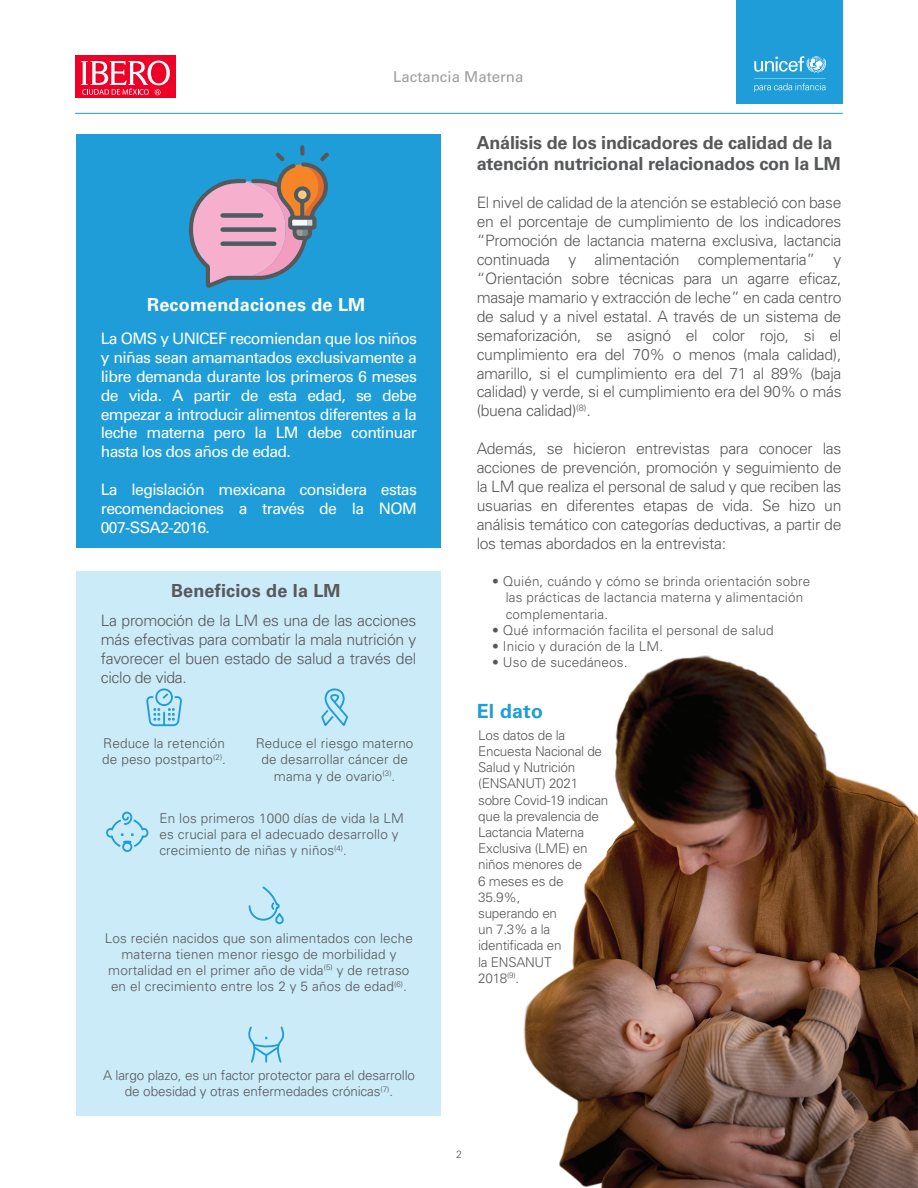
<style>
.page{position:relative;width:918px;height:1188px;background:#fff}
.page>*{position:absolute;margin:0;border:0;box-sizing:border-box;transform-origin:0 0}
.t1{font:700 19.5px "Univers";letter-spacing:.01em;color:#1e9dd8}
.t2{font:700 18px/21.6px "Univers";letter-spacing:-.01em;color:#57585a}
.t3{font:700 18px "Univers";letter-spacing:.01em;color:#fff}
.t4{font:700 18px "Univers";letter-spacing:.01em;color:#57585a}
.t5{font:300 15.75px/18.9px "Univers";letter-spacing:-.02em;color:#57585a;text-align:justify}
.t6{font:15.75px/18.9px "Univers";letter-spacing:-.04em;color:#fff;text-align:justify}
.t7{font:15px "Univers";color:#9d9d9c}
.t8{font:300 13.5px/16.2px "Univers";letter-spacing:.01em;color:#57585a}
.t9{font:300 13.5px/16.2px "Univers";letter-spacing:-.02em;color:#57585a}
.t10{font:300 13.5px/16.2px "Univers";letter-spacing:-.01em;color:#57585a;text-align:center}
.t11{font:300 10.5px "Univers";color:#57585a}
</style>
<div class="page">
<div style="left:736px;top:0;width:107px;height:103px;background:#1e9dd8"></div>
<hr style="left:75px;top:113px;width:768px;height:1px;background:#1e9dd8">
<div style="left:75px;top:55px;width:100px;height:43px;background:#ef0027"></div>
<svg style="left:81px;top:61px;width:89px;height:34px"></svg>
<svg style="left:754px;top:56px;width:72px;height:36px"></svg>
<div style="left:77px;top:135px;width:364px;height:413px;background:#1e9dd8"></div>
<div style="left:77px;top:571px;width:364px;height:545px;background:#cbebf8"></div>
<div style="left:155px;top:688px;width:18px;height:18px;border:2px solid #1e9dd8;border-radius:50%"></div>
<svg style="left:146px;top:692px;width:35px;height:35px"></svg>
<svg style="left:321px;top:689px;width:27px;height:37px"></svg>
<div style="left:122px;top:842px;width:10px;height:10px;border:2px solid #1e9dd8;border-radius:50%"></div>
<svg style="left:106px;top:811px;width:43px;height:38px"></svg>
<svg style="left:248px;top:886px;width:36px;height:39px"></svg>
<svg style="left:248px;top:1026px;width:37px;height:37px"></svg>
<svg style="left:189px;top:145px;width:140px;height:143px"></svg>
<img style="left:523px;top:655px;width:395px;height:533px">
<p class="t7" style="left:393px;top:68px;width:132px">Lactancia Materna</p>
<p class="t3" style="left:147px;top:294px;width:219px">Recomendaciones de LM</p>
<p class="t6" style="left:101px;top:329px;width:318px">La OMS y UNICEF recomiendan que los niños y niñas sean amamantados exclusivamente a libre demanda durante los primeros 6 meses de vida. A partir de esta edad, se debe empezar a introducir alimentos diferentes a la leche materna pero la LM debe continuar hasta los dos años de edad.</p>
<p class="t6" style="left:101px;top:480px;width:318px">La legislación mexicana considera estas recomendaciones a través de la NOM 007-SSA2-2016.</p>
<p class="t4" style="left:171px;top:580px;width:171px">Beneficios de la LM</p>
<p class="t5" style="left:101px;top:611px;width:317px">La promoción de la LM es una de las acciones más efectivas para combatir la mala nutrición y favorecer el buen estado de salud a través del ciclo de vida.</p>
<p class="t8" style="left:102px;top:735px;width:125px">Reduce la retención de peso postparto<sup>(2)</sup>.</p>
<p class="t8" style="left:256px;top:735px;width:159px;text-align:center">Reduce el riesgo materno de desarrollar cáncer de mama y de ovario<sup>(3)</sup>.</p>
<p class="t8" style="left:159px;top:810px;width:246px">En los primeros 1000 días de vida la LM es crucial para el adecuado desarrollo y crecimiento de niñas y niños<sup>(4)</sup>.</p>
<p class="t8" style="left:105px;top:930px;width:309px;text-align:center">Los recién nacidos que son alimentados con leche materna tienen menor riesgo de morbilidad y mortalidad en el primer año de vida<sup>(5)</sup> y de retraso en el crecimiento entre los 2 y 5 años de edad<sup>(6)</sup>.</p>
<p class="t10" style="left:103px;top:1067px;width:314px">A largo plazo, es un factor protector para el desarrollo de obesidad y otras enfermedades crónicas<sup>(7)</sup>.</p>
<p class="t2" style="left:477px;top:132px;width:366px">Análisis de los indicadores de calidad de la atención nutricional relacionados con la LM</p>
<p class="t5" style="left:477px;top:193px;width:366px">El nivel de calidad de la atención se estableció con base en el porcentaje de cumplimiento de los indicadores “Promoción de lactancia materna exclusiva, lactancia continuada y alimentación complementaria” y “Orientación sobre técnicas para un agarre eficaz, masaje mamario y extracción de leche” en cada centro de salud y a nivel estatal. A través de un sistema de semaforización, se asignó el color rojo, si el cumplimiento era del 70% o menos (mala calidad), amarillo, si el cumplimiento era del 71 al 89% (baja calidad) y verde, si el cumplimiento era del 90% o más (buena calidad)<sup>(8)</sup>.</p>
<p class="t5" style="left:477px;top:439px;width:366px">Además, se hicieron entrevistas para conocer las acciones de prevención, promoción y seguimiento de la LM que realiza el personal de salud y que reciben las usuarias en diferentes etapas de vida. Se hizo un análisis temático con categorías deductivas, a partir de los temas abordados en la entrevista:</p>
<p class="t8" style="left:506px;top:573px;width:306px;text-indent:-14px">• Quién, cuándo y cómo se brinda orientación sobre las prácticas de lactancia materna y alimentación complementaria.</p>
<p class="t8" style="left:492px;top:622px;width:283px">• Qué información facilita el personal de salud</p>
<p class="t8" style="left:492px;top:638px;width:173px">• Inicio y duración de la LM.</p>
<p class="t8" style="left:492px;top:654px;width:137px">• Uso de sucedáneos.</p>
<p class="t1" style="left:477px;top:700px;width:68px">El dato</p>
<p class="t9" style="left:478px;top:727px;width:132px">Los datos de la<br>Encuesta Nacional de<br>Salud y Nutrición (ENSANUT) 2021 sobre Covid-19 indican que la prevalencia de<br>Lactancia Materna<br>Exclusiva (LME) en niños menores de<br>6 meses es de<br>35.9%,<br>superando en<br>un 7.3% a la identificada en<br>la ENSANUT<br>2018<sup>(9)</sup>.</p>
<p class="t11" style="left:456px;top:1148px;width:7px">2</p>
</div>
